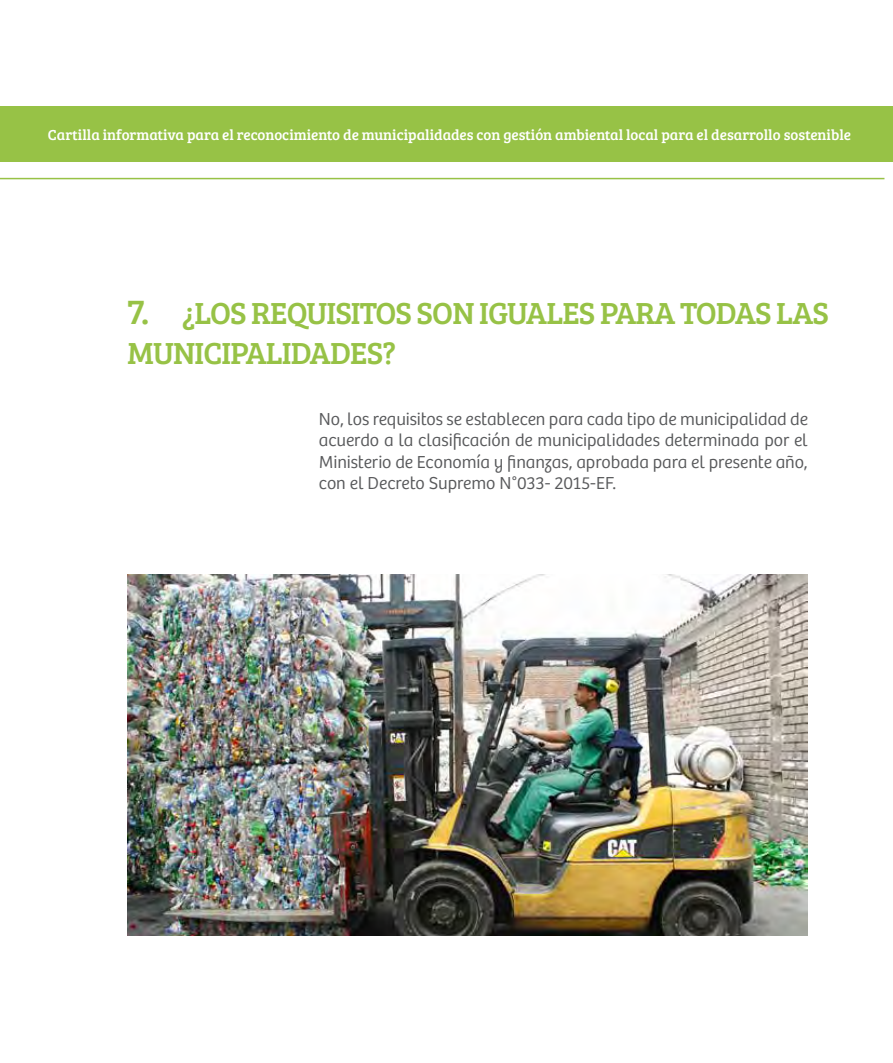
<style>
.page{position:relative;width:893px;height:1063px;background:#fff}
.page>*{position:absolute;margin:0;border:0;box-sizing:border-box;transform-origin:0 0}
.t1{font:31.5px "Bree Serif";letter-spacing:-.035em;color:#97c246}
.t2{font:300 18px/21.3px "Bree Peru";letter-spacing:-.005em;color:#58595b;text-align:justify}
.t3{font:15px "Bree Serif";color:#fff}
.s1{font-size:36px}
</style>
<div class="page">
<div style="left:0;top:106px;width:893px;height:56px;background:#97c246"></div>
<hr style="left:0;top:178px;width:884px;height:1px;background:#97c246">
<img style="left:128px;top:574px;width:680px;height:361px">
<p class="t3" style="left:48px;top:124px;width:805px">Cartilla informativa para el reconocimiento de municipalidades con gestión ambiental local para el desarrollo sostenible</p>
<h1 class="t1" style="left:128px;top:290px;width:214px"><span class="s1">7.</span> ¿Los requisitos</h1>
<h1 class="t1" style="left:417px;top:290px;width:20px">son</h1>
<h1 class="t1" style="left:479px;top:290px;width:65px">iguales</h1>
<h1 class="t1" style="left:600px;top:290px;width:20px">para</h1>
<h1 class="t1" style="left:680px;top:290px;width:20px">todas</h1>
<h1 class="t1" style="left:776px;top:290px;width:18px">las</h1>
<h1 class="t1" style="left:128px;top:330px;width:63px">municipalidades</h1>
<h1 class="t1" style="left:382px;top:330px;width:15px">?</h1>
<p class="t2" style="left:319px;top:409px;width:490px">No, los requisitos se establecen para cada tipo de municipalidad de acuerdo a la clasificación de municipalidades determinada por el Ministerio de Economía y finanzas, aprobada para el presente año, con el Decreto Supremo N°033- 2015-EF.</p>
</div>
